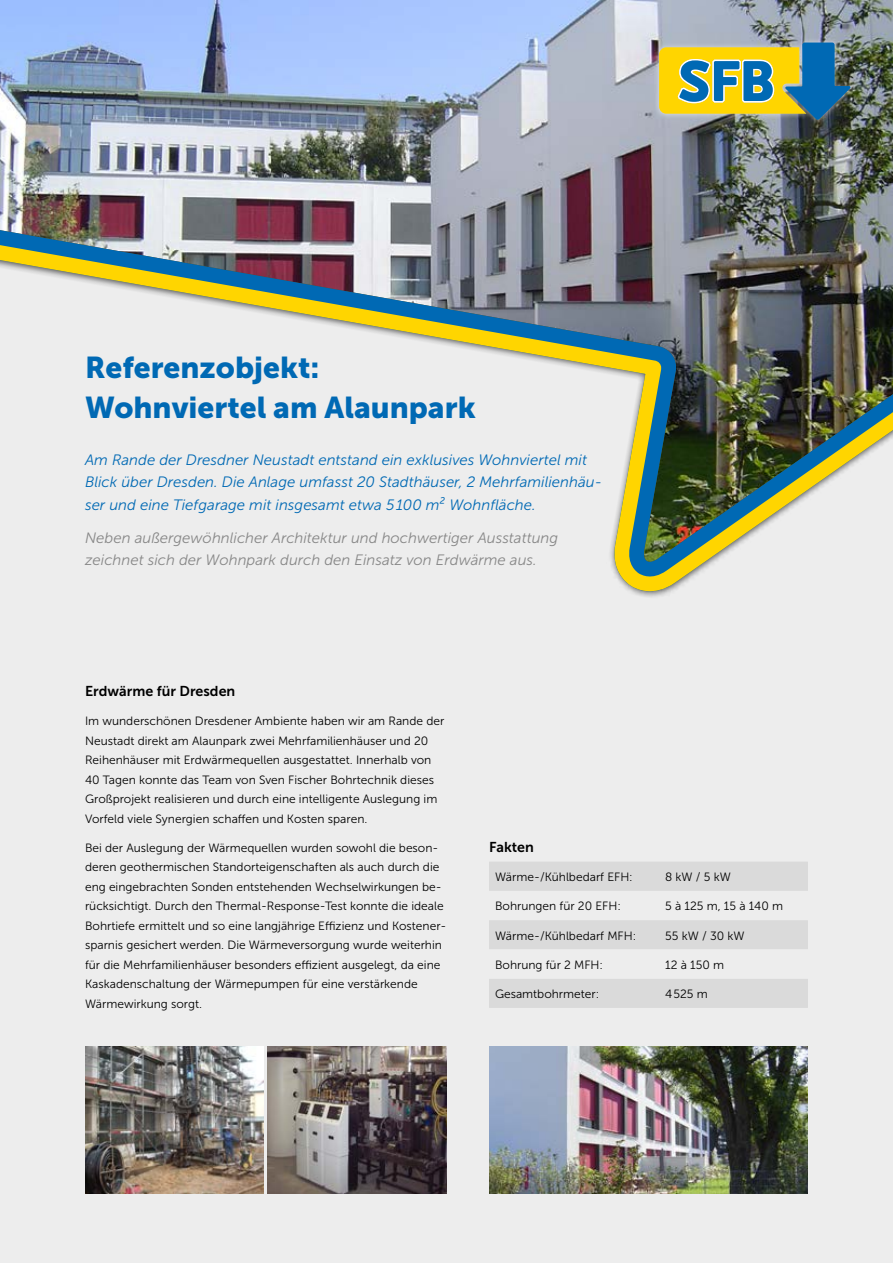
<style>
.page{position:relative;width:893px;height:1263px;background:#ededed}
.page>*{position:absolute;margin:0;border:0;box-sizing:border-box;transform-origin:0 0}
.t1{font:30px/40.5px "Museo Sans 900";color:#0069b4}
.t2{font:italic 15px/22.5px "Museo Sans 300";color:#0069b4}
.t3{font:italic 15px/22.5px "Museo Sans 300";color:#878787}
.t4{font:14.25px "Museo Sans 700";color:#000}
.t5{font:12px/19.5px "Museo Sans 300";color:#000}
</style>
<div class="page">
<img style="left:0;top:0;width:893px;height:597px">
<img style="left:85px;top:1047px;width:179px;height:146px">
<img style="left:268px;top:1047px;width:178px;height:146px">
<div style="left:654px;top:42px;width:157px;height:78px;background:#fff;opacity:.55"></div>
<div style="left:780px;top:37px;width:75px;height:88px;background:#fff;opacity:.55"></div>
<svg style="left:659px;top:43px;width:192px;height:77px;background:#8fa266"></svg>
<div style="left:489px;top:862px;width:319px;height:146px;background:#dadada"></div>
<svg style="left:489px;top:891px;width:319px;height:88px"></svg>
<img style="left:489px;top:1047px;width:319px;height:146px">
<h1 class="t1" style="left:85px;top:347px;width:392px">Referenzobjekt:<br>Wohnviertel am Alaunpark</h1>
<p class="t2" style="left:85px;top:448px;width:518px">Am Rande der Dresdner Neustadt entstand ein exklusives Wohnviertel mit<br>Blick über Dresden. Die Anlage umfasst 20 Stadthäuser, 2 Mehrfamilienhäu&shy;ser und eine Tiefgarage mit insgesamt etwa 5100 m² Wohnfläche.</p>
<p class="t3" style="left:85px;top:526px;width:475px">Neben außergewöhnlicher Architektur und hochwertiger Ausstattung zeichnet sich der Wohnpark durch den Einsatz von Erdwärme aus.</p>
<p class="t4" style="left:85px;top:683px;width:152px">Erdwärme für Dresden</p>
<p class="t5" style="left:85px;top:711px;width:361px">Im wunderschönen Dresdener Ambiente haben wir am Rande der Neustadt direkt am Alaunpark zwei Mehrfamilienhäuser und 20<br>Reihenhäuser mit Erdwärmequellen ausgestattet. Innerhalb von 40 Tagen konnte das Team von Sven Fischer Bohrtechnik dieses Großprojekt realisieren und durch eine intelligente Auslegung im Vorfeld viele Synergien schaffen und Kosten sparen.</p>
<p class="t5" style="left:85px;top:838px;width:363px">Bei der Auslegung der Wärmequellen wurden sowohl die beson&shy;deren geothermischen Standorteigenschaften als auch durch die eng eingebrachten Sonden entstehenden Wechselwirkungen be&shy;rücksichtigt. Durch den Thermal-Response-Test konnte die ideale Bohrtiefe ermittelt und so eine langjährige Effizienz und Kostener&shy;sparnis gesichert werden. Die Wärmeversorgung wurde weiterhin für die Mehrfamilienhäuser besonders effizient ausgelegt, da eine Kaskadenschaltung der Wärmepumpen für eine verstärkende Wärmewirkung sorgt.</p>
<p class="t4" style="left:489px;top:839px;width:46px">Fakten</p>
<p class="t5" style="left:495px;top:867px;width:139px">Wärme-/Kühlbedarf EFH:</p>
<p class="t5" style="left:665px;top:867px;width:67px">8 kW / 5 kW</p>
<p class="t5" style="left:495px;top:896px;width:127px">Bohrungen für 20 EFH:</p>
<p class="t5" style="left:665px;top:896px;width:120px">5 à 125 m, 15 à 140 m</p>
<p class="t5" style="left:495px;top:926px;width:143px">Wärme-/Kühlbedarf MFH:</p>
<p class="t5" style="left:665px;top:926px;width:81px">55 kW / 30 kW</p>
<p class="t5" style="left:495px;top:955px;width:109px">Bohrung für 2 MFH:</p>
<p class="t5" style="left:665px;top:955px;width:61px">12 à 150 m</p>
<p class="t5" style="left:495px;top:984px;width:106px">Gesamtbohrmeter:</p>
<p class="t5" style="left:665px;top:984px;width:44px">4525 m</p>
</div>
